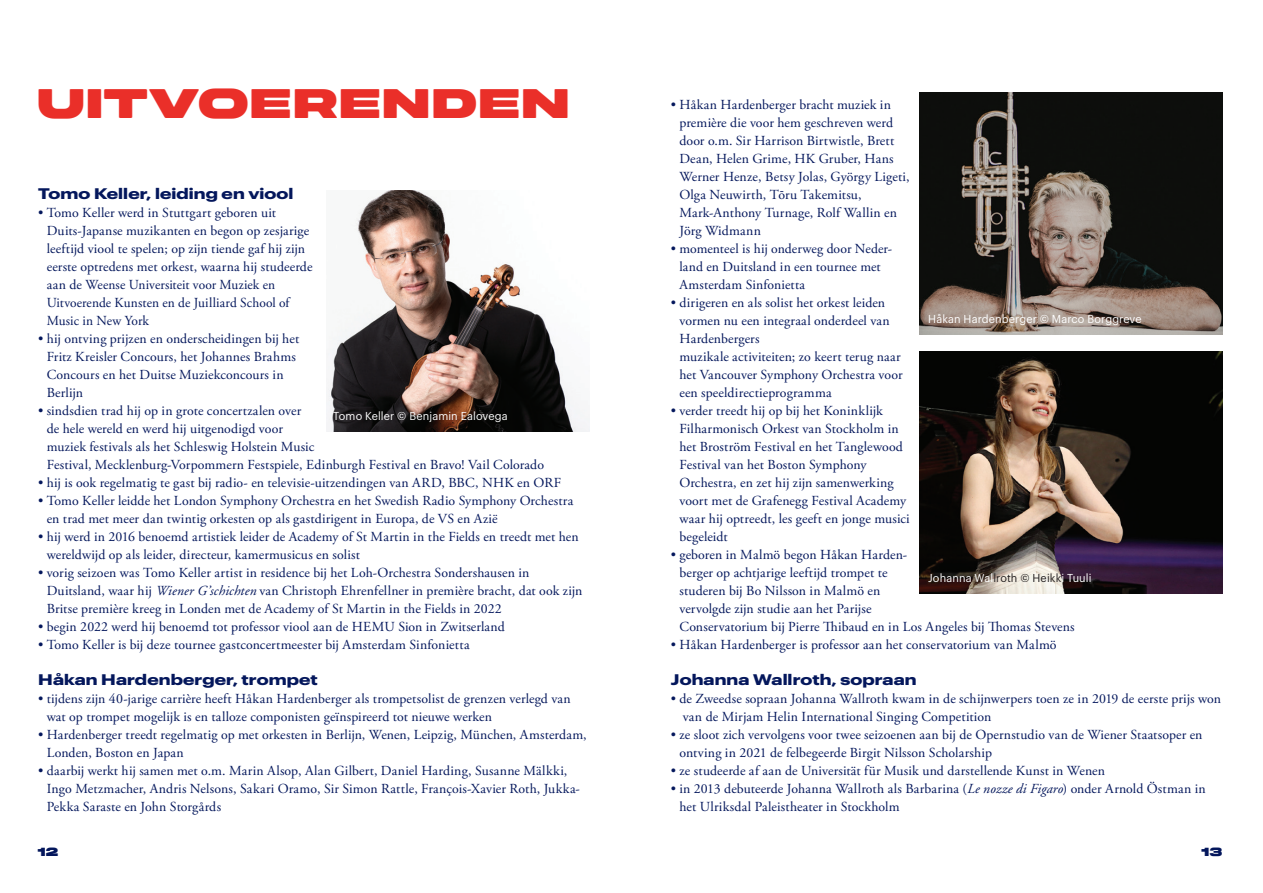
<style>
.page{position:relative;width:1263px;height:893px;background:#fff}
.page>*{position:absolute;margin:0;border:0;box-sizing:border-box;transform-origin:0 0}
.t1{font:900 42px "Midnight BETA 60";letter-spacing:.02em;color:#ea2f29}
.t2{font:700 15px "Graphik Wide";letter-spacing:.01em;color:#04175c}
.t3{font:13.8px/18px "Adobe Garamond Pro";letter-spacing:.01em;color:#04175c}
.t4{font:900 12px "Midnight BETA 60";color:#04175c}
.t5{font:11.25px "Graphik";letter-spacing:.01em;color:#fff}
.s1{font-family:"Adobe Garamond";font-style:italic}
.s2{color:#231f20}
</style>
<div class="page">
<img style="left:326px;top:190px;width:263px;height:242px">
<img style="left:919px;top:92px;width:303px;height:242px">
<img style="left:919px;top:351px;width:303px;height:242px">
<h1 class="t1" style="left:37px;top:80px;width:534px">UITVOERENDEN</h1>
<p class="t3" style="left:679px;top:96px;width:232px;text-indent:-9px">• Håkan Hardenberger bracht muziek in première die voor hem geschreven werd door o.m. Sir Harrison Birtwistle, Brett Dean, Helen Grime, HK Gruber, Hans Werner Henze, Betsy Jolas, György Ligeti, Olga Neuwirth, Tōru Takemitsu, Mark-Anthony Turnage, Rolf Wallin en Jörg Widmann</p>
<p class="t3" style="left:679px;top:240px;width:213px;text-indent:-8px">• momenteel is hij onderweg door Neder&shy;land en Duitsland in een tournee met<br>Amsterdam Sinfonietta</p>
<p class="t3" style="left:679px;top:294px;width:225px;text-indent:-9px">• dirigeren en als solist het orkest leiden vormen nu een integraal onderdeel van Hardenbergers<br>muzikale activiteiten; zo keert terug naar het Vancouver Symphony Orchestra voor een speeldirectieprogramma</p>
<p class="t3" style="left:679px;top:402px;width:232px;text-indent:-9px">• verder treedt hij op bij het Koninklijk Filharmonisch Orkest van Stockholm in het Broström Festival en het Tanglewood Festival van het Boston Symphony Orchestra, en zet hij zijn samenwerking voort met de Grafenegg Festival Academy waar hij optreedt, les geeft en jonge musici begeleidt</p>
<p class="t3" style="left:679px;top:546px;width:397px;text-indent:-9px">• geboren in Malmö begon Håkan Harden-<br>berger op achtjarige leeftijd trompet te<br>studeren bij Bo Nilsson in Malmö en<br>vervolgde zijn studie aan het Parijse<br>Conservatorium bij Pierre Thibaud en in Los Angeles bij Thomas Stevens</p>
<p class="t3" style="left:671px;top:636px;width:387px">• Håkan Hardenberger is professor aan het conservatorium van Malmö</p>
<p class="t2" style="left:671px;top:668px;width:247px">Johanna Wallroth, sopraan</p>
<p class="t3" style="left:683px;top:690px;width:540px;text-indent:-12px">• de Zweedse sopraan Johanna Wallroth kwam in de schijnwerpers toen ze in 2019 de eerste prijs won van de Mirjam Helin International Singing Competition</p>
<p class="t3" style="left:679px;top:726px;width:525px;text-indent:-9px">• ze sloot zich vervolgens voor twee seizoenen aan bij de Opernstudio van de Wiener Staatsoper en ontving in 2021 de felbegeerde Birgit Nilsson Scholarship</p>
<p class="t3" style="left:671px;top:762px;width:436px">• ze studeerde af aan de Universität für Musik und darstellende Kunst in Wenen</p>
<p class="t3" style="left:679px;top:780px;width:528px;text-indent:-9px">• in 2013 debuteerde Johanna Wallroth als Barbarina (<span class="s1">Le nozze di Figaro</span>) onder Arnold Östman in het Ulriksdal Paleistheater in Stockholm</p>
<p class="t2" style="left:38px;top:182px;width:257px">Tomo Keller, leiding en viool</p>
<p class="t3" style="left:47px;top:204px;width:267px;text-indent:-9px">• Tomo Keller werd in Stuttgart geboren uit Duits-Japanse muzikanten en begon op zesjarige leeftijd viool te spelen; op zijn tiende gaf hij zijn eerste optredens met orkest, waarna hij studeerde aan de Weense Universiteit voor Muziek en Uitvoerende Kunsten en de Juilliard School of Music in New York</p>
<p class="t3" style="left:47px;top:330px;width:254px;text-indent:-9px">• hij ontving prijzen en onderscheidingen bij het Fritz Kreisler Concours, het Johannes Brahms Concours en het Duitse Muziekconcours in Berlijn</p>
<p class="t3" style="left:47px;top:402px;width:499px;text-indent:-9px">• sindsdien trad hij op in grote concertzalen over<br>de hele wereld en werd hij uitgenodigd voor<br>muziek festivals als het Schleswig Holstein Music<br>Festival, Mecklenburg-Vorpommern Festspiele, Edinburgh Festival en Bravo! Vail Colorado</p>
<p class="t3" style="left:38px;top:474px;width:525px">• hij is ook regelmatig te gast bij radio- en televisie-uitzendingen van ARD, BBC, NHK en ORF</p>
<p class="t3" style="left:47px;top:492px;width:528px;text-indent:-9px">• Tomo Keller leidde het London Symphony Orchestra en het Swedish Radio Symphony Orchestra en trad met meer dan twintig orkesten op als gastdirigent in Europa, de VS en Azië</p>
<p class="t3" style="left:47px;top:528px;width:533px;text-indent:-9px">• hij werd in 2016 benoemd artistiek leider de Academy of St Martin in the Fields en treedt met hen wereldwijd op als leider, directeur, kamermusicus en solist</p>
<p class="t3" style="left:47px;top:564px;width:537px;text-indent:-9px">• vorig seizoen was Tomo Keller artist in residence bij het Loh-Orchestra Sondershausen in<br>Duitsland, waar hij <span class="s1">Wiener G’schichten</span> van Christoph Ehrenfellner in première bracht, dat ook zijn<br>Britse première kreeg in Londen met de Academy of St Martin in the Fields in 2022</p>
<p class="t3" style="left:38px;top:618px;width:468px">• begin 2022 werd hij benoemd tot professor viool aan de HEMU Sion in Zwitserland</p>
<p class="t3" style="left:38px;top:636px;width:433px">• Tomo Keller is bij deze tournee gastconcertmeester bij Amsterdam Sinfonietta</p>
<p class="t2" style="left:38px;top:668px;width:281px">Håkan Hardenberger, trompet</p>
<p class="t3" style="left:47px;top:690px;width:525px;text-indent:-9px">• tijdens zijn 40-jarige carrière heeft Håkan Hardenberger als trompetsolist de grenzen verlegd van wat op trompet mogelijk is en talloze componisten geïnspireerd tot nieuwe werken</p>
<p class="t3" style="left:47px;top:726px;width:541px;text-indent:-9px">• Hardenberger treedt regelmatig op met orkesten in Berlijn, Wenen, Leipzig, München, Amsterdam,<br>Londen, Boston en Japan</p>
<p class="t3" style="left:47px;top:762px;width:534px;text-indent:-9px">• daarbij werkt hij samen met o.m. Marin Alsop, Alan Gilbert, Daniel Harding, Susanne Mälkki,<br>Ingo Metzmacher, Andris Nelsons, Sakari Oramo, Sir Simon Rattle, François-Xavier Roth, Jukka-<br>Pekka Saraste en John Storgårds</p>
<p class="t4" style="left:38px;top:845px;width:22px">12</p>
<p class="t4" style="left:1201px;top:845px;width:22px">13</p>
<p class="t5" style="left:928px;top:310px;width:215px">Håkan Hardenberger © Marco Borggreve</p>
<p class="t5" style="left:333px;top:408px;width:176px">Tomo Keller © Benjamin Ealovega</p>
<p class="t5" style="left:928px;top:569px;width:165px">Johanna Wal<span class="s2">lroth © Heikk</span>i Tuuli</p>
</div>
